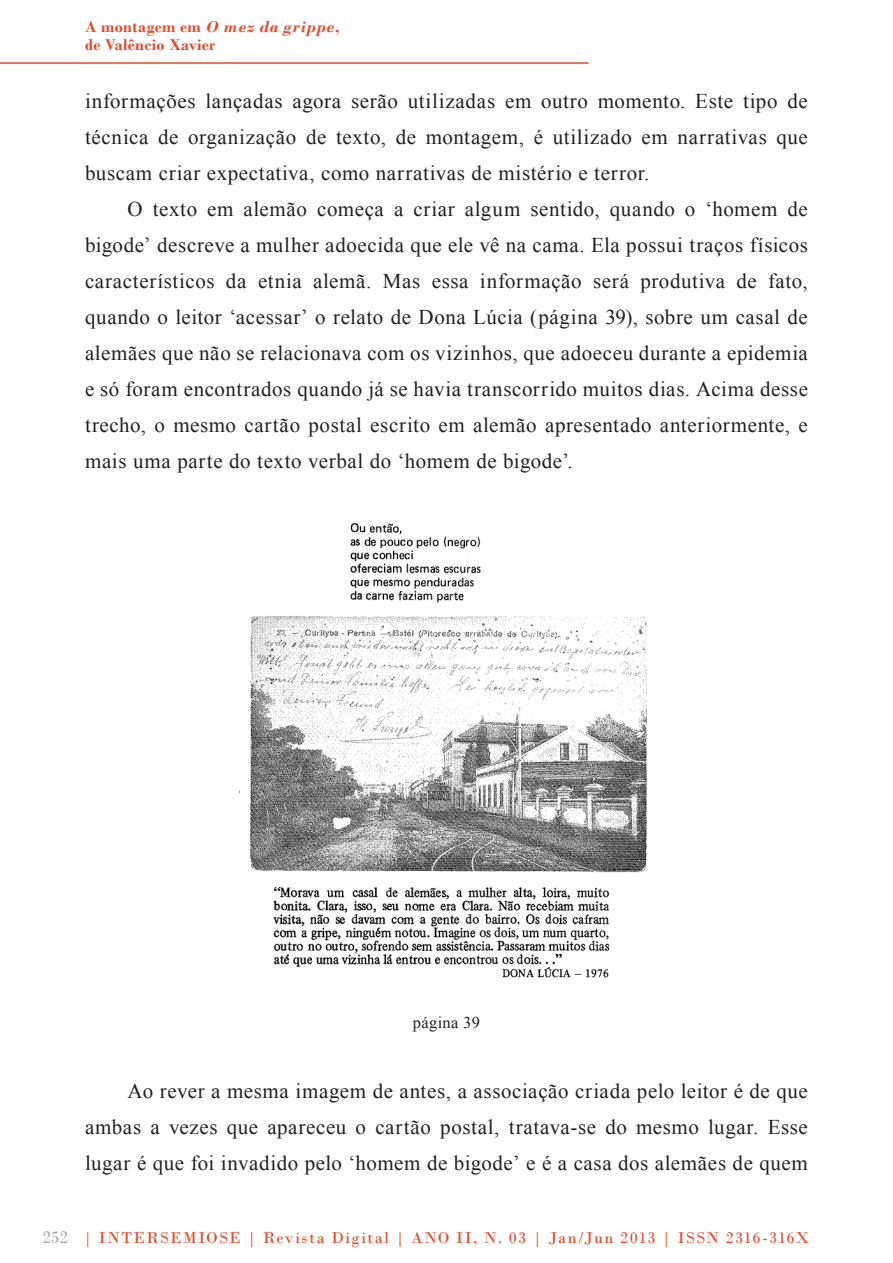
<style>
.page{position:relative;width:893px;height:1263px;background:#fff}
.page>*{position:absolute;margin:0;border:0;box-sizing:border-box;transform-origin:0 0}
.Corpo_REV{font:21px/36px "Times New Roman";letter-spacing:.025em;color:#231f20;text-align:justify}
.t1{font:16.5px "Bodoni";letter-spacing:.08em;color:#e34b2d}
.t2{font:700 16.5px/18px "Bodoni";letter-spacing:.02em;color:#e34b2d}
.legendas_REV{font:16.5px "Times New Roman";letter-spacing:.02em;color:#231f20}
.s1{font-style:italic}
.s2{font-size:18px;color:#a8a9ad}
</style>
<div class="page">
<hr style="left:0;top:62px;width:588px;height:2px;background:#e34b2d">
<img style="left:239px;top:523px;width:409px;height:455px">
<p class="t2" style="left:85px;top:18px;width:256px">A montagem em <span class="s1">O mez da grippe</span>, de Valêncio Xavier</p>
<p class="Corpo_REV" style="left:85px;top:83px;width:724px">informações lançadas agora serão utilizadas em outro momento. Este tipo de técnica de organização de texto, de montagem, é utilizado em narrativas que buscam criar expectativa, como narrativas de mistério e terror.</p>
<p class="Corpo_REV" style="left:85px;top:191px;width:724px;text-indent:43px">O texto em alemão começa a criar algum sentido, quando o ‘homem de bigode’ descreve a mulher adoecida que ele vê na cama. Ela possui traços físicos característicos da etnia alemã. Mas essa informação será produtiva de fato, quando o leitor ‘acessar’ o relato de Dona Lúcia (página 39), sobre um casal de alemães que não se relacionava com os vizinhos, que adoeceu durante a epidemia e só foram encontrados quando já se havia transcorrido muitos dias. Acima desse trecho, o mesmo cartão postal escrito em alemão apresentado anteriormente, e mais uma parte do texto verbal do ‘homem de bigode’.</p>
<p class="legendas_REV" style="left:413px;top:1012px;width:69px">página 39</p>
<p class="Corpo_REV" style="left:85px;top:1073px;width:724px;text-indent:43px">Ao rever a mesma imagem de antes, a associação criada pelo leitor é de que ambas a vezes que apareceu o cartão postal, tratava-se do mesmo lugar. Esse lugar é que foi invadido pelo ‘homem de bigode’ e é a casa dos alemães de quem</p>
<p class="t1" style="left:43px;top:1228px;width:768px"><span class="s2">252</span> | INTERSEMIOSE | Revista Digital | ANO II, N. 03 | Jan/Jun 2013 | ISSN 2316-316X</p>
</div>
